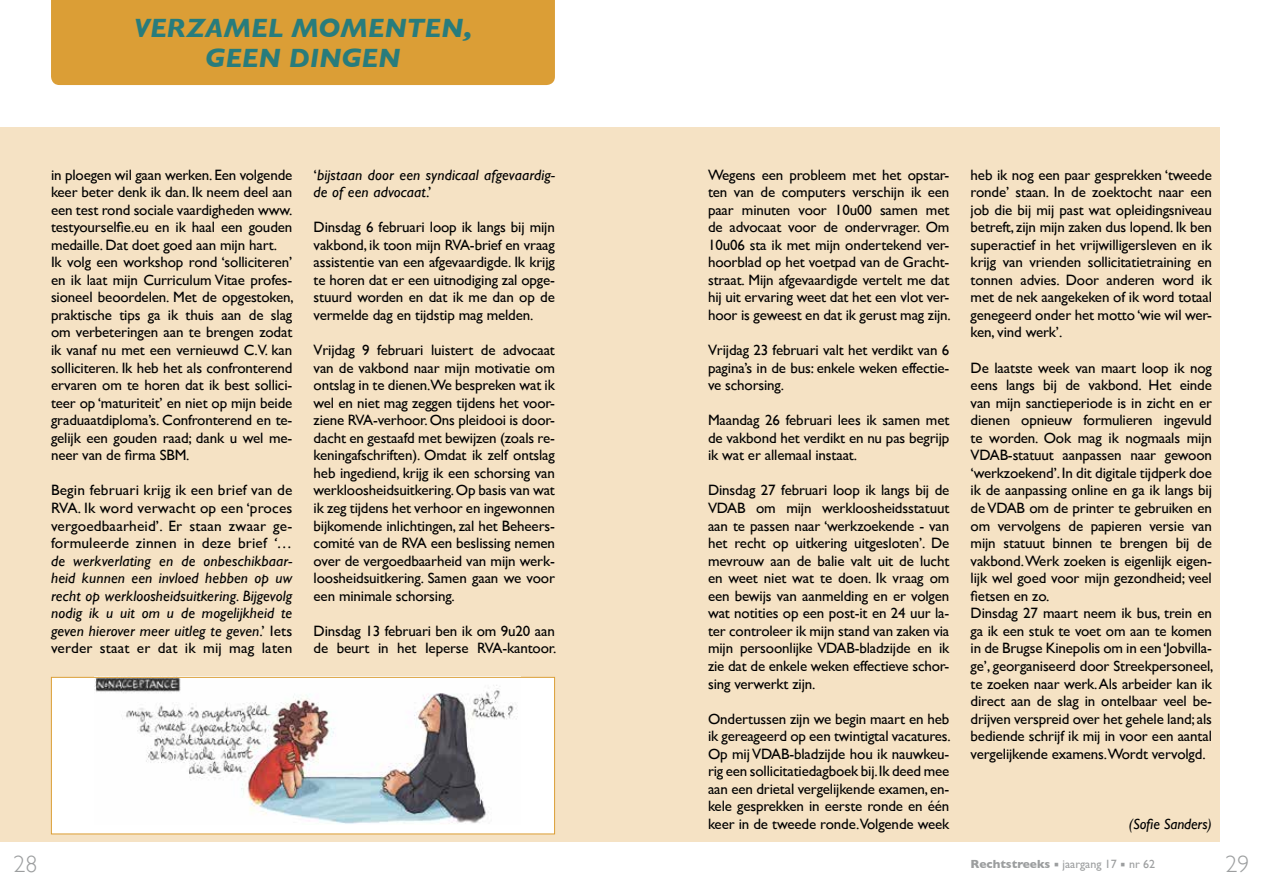
<style>
.page{position:relative;width:1263px;height:893px;background:#fff}
.page>*{position:absolute;margin:0;border:0;box-sizing:border-box;transform-origin:0 0}
.t1{font:italic 700 27px/30px "Gill Sans";color:#287c7c;text-align:center}
.t2{font:300 24px "Gill Sans";color:#9c9e9f}
.t3{font:15px/17.5px "Gill Sans";letter-spacing:-.01em;color:#000;text-align:justify}
.t4{font:italic 15px/17.5px "Gill Sans";letter-spacing:.01em;color:#000;text-align:justify}
.t5{font:italic 15px "Gill Sans";letter-spacing:-.01em;color:#000}
.t6{font:12px "Gill Sans";color:#9c9e9f}
.s1{font-style:normal}
.s2{font-weight:700}
</style>
<div class="page">
<div style="left:631px;top:128px;width:589px;height:714px;background:#f5e2c4"></div>
<div style="left:0;top:128px;width:631px;height:714px;background:#f5e2c4"></div>
<div style="left:51px;top:0;width:504px;height:85px;background:#db9e36"></div>
<div style="left:51px;top:677px;width:504px;height:157px;background:#fff"></div>
<img style="left:94px;top:679px;width:423px;height:145px">
<div style="left:51px;top:677px;width:504px;height:157px;border:1px solid #db9e36"></div>
<h1 class="t1" style="left:134px;top:13px;width:340px">VERZAMEL MOMENTEN,<br>GEEN DINGEN</h1>
<p class="t3" style="left:51px;top:166px;width:244px;text-align:left">in ploegen wil gaan werken. Een volgende keer beter denk ik dan. Ik neem deel aan een test rond sociale vaardigheden www. testyourselfie.eu en ik haal een gouden medaille. Dat doet goed aan mijn hart.<br>Ik volg een workshop rond ‘solliciteren’ en ik laat mijn Curriculum Vitae profes&shy;sioneel beoordelen. Met de opgestoken, praktische tips ga ik thuis aan de slag om verbeteringen aan te brengen zodat ik vanaf nu met een vernieuwd C.V. kan solliciteren. Ik heb het als confronterend ervaren om te horen dat ik best sollici&shy;teer op ‘maturiteit’ en niet op mijn beide graduaatdiploma’s. Confronterend en te&shy;gelijk een gouden raad; dank u wel me&shy;neer van de firma SBM.</p>
<p class="t4" style="left:51px;top:482px;width:243px"><span class="s1">Begin februari krijg ik een brief van de RVA. Ik word verwacht op een ‘proces vergoedbaarheid’. Er staan zwaar ge&shy;formuleerde zinnen in deze brief</span> ‘… de werkverlating en de onbeschikbaar&shy;heid kunnen een invloed hebben op uw recht op werkloosheidsuitkering. Bijgevolg nodig ik u uit om u de mogelijkheid te geven hierover meer uitleg te geven<span class="s1">.’ Iets verder staat er dat ik mij mag laten</span></p>
<p class="t4" style="left:314px;top:166px;width:243px"><span class="s1">‘</span>bijstaan door een syndicaal afgevaardig&shy;de of een advocaat<span class="s1">.’</span></p>
<p class="t3" style="left:314px;top:218px;width:243px">Dinsdag 6 februari loop ik langs bij mijn vakbond, ik toon mijn RVA-brief en vraag assistentie van een afgevaardigde. Ik krijg te horen dat er een uitnodiging zal opge&shy;stuurd worden en dat ik me dan op de vermelde dag en tijdstip mag melden.</p>
<p class="t3" style="left:314px;top:341px;width:243px">Vrijdag 9 februari luistert de advocaat van de vakbond naar mijn motivatie om ontslag in te dienen.We bespreken wat ik wel en niet mag zeggen tijdens het voor&shy;ziene RVA-verhoor. Ons pleidooi is door&shy;dacht en gestaafd met bewijzen (zoals re&shy;keningafschriften). Omdat ik zelf ontslag heb ingediend, krijg ik een schorsing van werkloosheidsuitkering. Op basis van wat ik zeg tijdens het verhoor en ingewonnen bijkomende inlichtingen, zal het Beheers&shy;comité van de RVA een beslissing nemen over de vergoedbaarheid van mijn werk&shy;loosheidsuitkering. Samen gaan we voor een minimale schorsing.</p>
<p class="t3" style="left:314px;top:622px;width:244px">Dinsdag 13 februari ben ik om 9u20 aan de beurt in het Ieperse RVA-kantoor.</p>
<p class="t3" style="left:708px;top:166px;width:244px">Wegens een probleem met het opstar&shy;ten van de computers verschijn ik een paar minuten voor 10u00 samen met de advocaat voor de ondervrager. Om 10u06 sta ik met mijn ondertekend ver&shy;hoorblad op het voetpad van de Gracht&shy;straat. Mijn afgevaardigde vertelt me dat hij uit ervaring weet dat het een vlot ver&shy;hoor is geweest en dat ik gerust mag zijn.</p>
<p class="t3" style="left:708px;top:341px;width:243px">Vrijdag 23 februari valt het verdikt van 6 pagina’s in de bus: enkele weken effectie&shy;ve schorsing.</p>
<p class="t3" style="left:708px;top:411px;width:243px">Maandag 26 februari lees ik samen met de vakbond het verdikt en nu pas begrijp ik wat er allemaal instaat.</p>
<p class="t3" style="left:708px;top:481px;width:243px">Dinsdag 27 februari loop ik langs bij de VDAB om mijn werkloosheidsstatuut aan te passen naar ‘werkzoekende - van het recht op uitkering uitgesloten’. De mevrouw aan de balie valt uit de lucht en weet niet wat te doen. Ik vraag om een bewijs van aanmelding en er volgen wat notities op een post-it en 24 uur la&shy;ter controleer ik mijn stand van zaken via mijn persoonlijke VDAB-bladzijde en ik zie dat de enkele weken effectieve schor&shy;sing verwerkt zijn.</p>
<p class="t3" style="left:708px;top:710px;width:244px">Ondertussen zijn we begin maart en heb ik gereageerd op een twintigtal vacatures.<br>Op mij VDAB-bladzijde hou ik nauwkeu&shy;rig een sollicitatiedagboek bij. Ik deed mee aan een drietal vergelijkende examen, en&shy;kele gesprekken in eerste ronde en één keer in de tweede ronde.Volgende week</p>
<p class="t3" style="left:971px;top:166px;width:243px">heb ik nog een paar gesprekken ‘tweede ronde’ staan. In de zoektocht naar een job die bij mij past wat opleidingsniveau betreft, zijn mijn zaken dus lopend. Ik ben superactief in het vrijwilligersleven en ik krijg van vrienden sollicitatietraining en tonnen advies. Door anderen word ik met de nek aangekeken of ik word totaal genegeerd onder het motto ‘wie wil wer&shy;ken, vind werk’.</p>
<p class="t3" style="left:971px;top:359px;width:244px;text-align:left">De laatste week van maart loop ik nog eens langs bij de vakbond. Het einde van mijn sanctieperiode is in zicht en er dienen opnieuw formulieren ingevuld te worden. Ook mag ik nogmaals mijn VDAB-statuut aanpassen naar gewoon ‘werkzoekend’. In dit digitale tijdperk doe ik de aanpassing online en ga ik langs bij de VDAB om de printer te gebruiken en om vervolgens de papieren versie van mijn statuut binnen te brengen bij de vakbond. Werk zoeken is eigenlijk eigen&shy;lijk wel goed voor mijn gezondheid; veel fietsen en zo.<br>Dinsdag 27 maart neem ik bus, trein en ga ik een stuk te voet om aan te komen in de Brugse Kinepolis om in een ‘Jobvilla&shy;ge’, georganiseerd door Streekpersoneel, te zoeken naar werk. Als arbeider kan ik direct aan de slag in ontelbaar veel be&shy;drijven verspreid over het gehele land; als bediende schrijf ik mij in voor een aantal vergelijkende examens.Wordt vervolgd.</p>
<p class="t5" style="left:1129px;top:815px;width:85px">(Sofie Sanders)</p>
<h2 class="t2" style="left:14px;top:845px;width:25px">28</h2>
<p class="t6" style="left:971px;top:857px;width:186px"><span class="s2">Rechtstreeks</span> ▪ jaargang 17 ▪ nr 62</p>
<h2 class="t2" style="left:1225px;top:845px;width:25px">29</h2>
</div>
